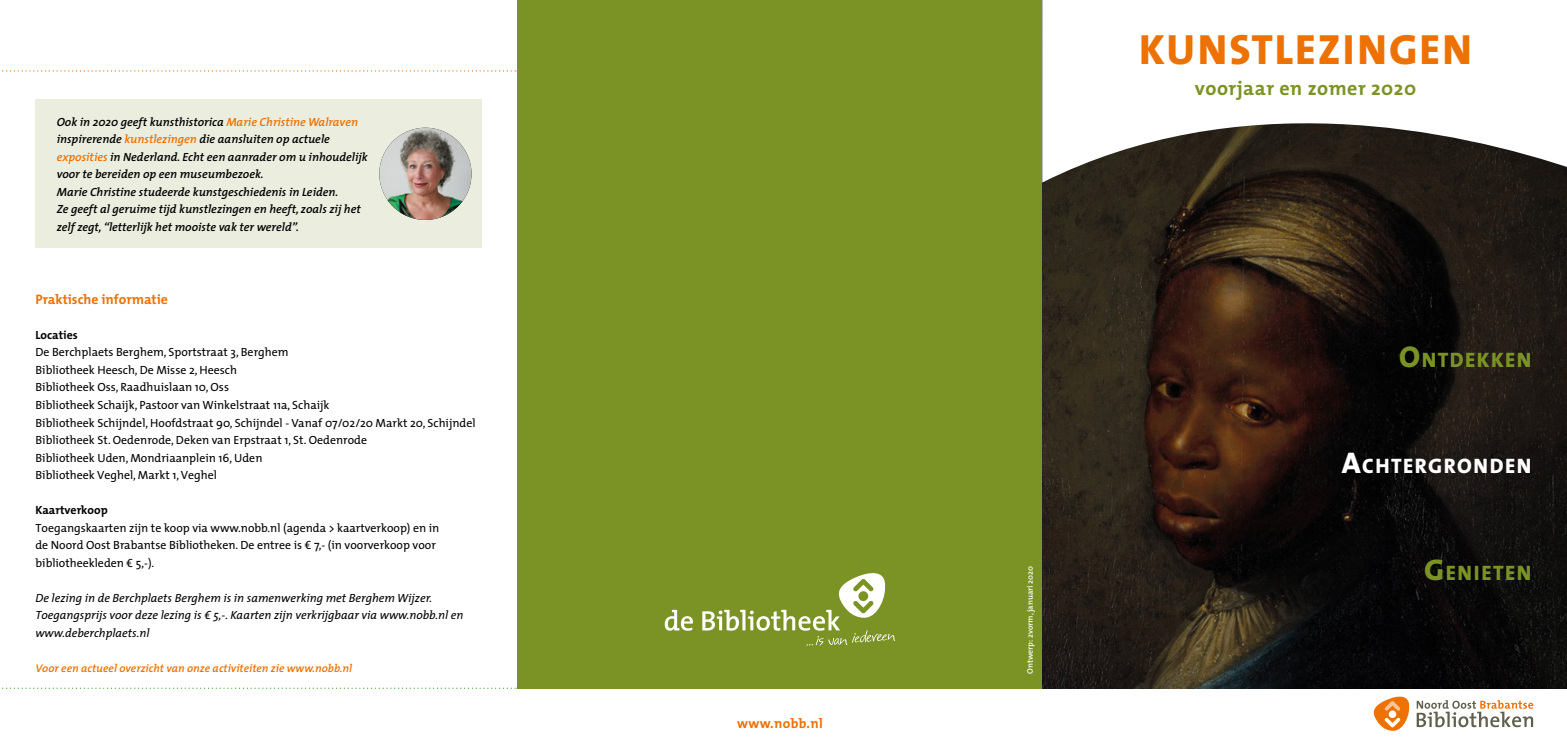
<style>
.page{position:relative;width:1567px;height:745px;background:#fff}
.page>*{position:absolute;margin:0;border:0;box-sizing:border-box;transform-origin:0 0}
.t1{font:800 42.5px "The Mix";letter-spacing:.05em;color:#ee7203}
.t2{font:800 21px "The Mix";letter-spacing:.07em;color:#7b9325}
.t3{font:800 21px "The Mix";letter-spacing:.07em;color:#fff}
.t4{font:700 20px "The Mix";letter-spacing:.025em;color:#7b9325}
.t5{font:700 13.75px "The Mix";color:#ee7203}
.t6{font:700 13.75px "The Mix";letter-spacing:.025em;color:#ee7203}
.t7{font:11.88px/17.5px "The Mix";color:#000}
.t8{font:italic 600 11.88px/17.5px "The Mix";color:#000}
.t9{font:italic 11.88px/17.5px "The Mix";color:#000}
.t10{font:700 11.88px "The Mix";color:#000}
.t11{font:italic 600 11.25px "The Mix";color:#ee7203}
.t12{font:600 8.12px "The Mix";color:#fff}
.s1{color:#ee7203}
.s2{font-size:30px}
</style>
<div class="page">
<div style="left:517px;top:0;width:525px;height:687px;background:#7b9325"></div>
<svg style="left:664px;top:609px;width:29px;height:21px"></svg>
<svg style="left:702px;top:573px;width:193px;height:72px"></svg>
<img style="left:1042px;top:182px;width:524px;height:505px">
<svg style="left:1042px;top:0;width:524px;height:182px"></svg>
<svg style="left:1373px;top:696px;width:37px;height:34px"></svg>
<svg style="left:1416px;top:700px;width:116px;height:26px"></svg>
<svg style="left:2px;top:70px;width:516px;height:1px"></svg>
<svg style="left:2px;top:687px;width:516px;height:1px"></svg>
<div style="left:35px;top:99px;width:447px;height:149px;background:#ebedde"></div>
<img style="left:379px;top:128px;width:92px;height:92px;border-radius:46px">
<p class="t8" style="left:57px;top:112px;width:312px">Ook in 2020 geeft kunsthistorica <span class="s1">Marie Christine Walraven </span>inspirerende <span class="s1">kunstlezingen</span> die aansluiten op actuele <span class="s1">exposities</span> in Nederland. Echt een aanrader om u inhoudelijk voor te bereiden op een museumbezoek.<br>Marie Christine studeerde kunstgeschiedenis in Leiden.<br>Ze geeft al geruime tijd kunstlezingen en heeft, zoals zij het zelf zegt, “letterlijk het mooiste vak ter wereld”.</p>
<p class="t5" style="left:35px;top:287px;width:134px">Praktische informatie</p>
<p class="t10" style="left:35px;top:325px;width:44px">Locaties</p>
<p class="t7" style="left:35px;top:343px;width:441px">De Berchplaets Berghem, Sportstraat 3, Berghem<br>Bibliotheek Heesch, De Misse 2, Heesch<br>Bibliotheek Oss, Raadhuislaan 10, Oss<br>Bibliotheek Schaijk, Pastoor van Winkelstraat 11a, Schaijk<br>Bibliotheek Schijndel, Hoofdstraat 90, Schijndel - Vanaf 07/02/20 Markt 20, Schijndel Bibliotheek St. Oedenrode, Deken van Erpstraat 1, St. Oedenrode<br>Bibliotheek Uden, Mondriaanplein 16, Uden<br>Bibliotheek Veghel, Markt 1, Veghel</p>
<p class="t10" style="left:35px;top:500px;width:74px">Kaartverkoop</p>
<p class="t7" style="left:35px;top:518px;width:405px">Toegangskaarten zijn te koop via www.nobb.nl (agenda &gt; kaartverkoop) en in de Noord Oost Brabantse Bibliotheken. De entree is € 7,- (in voorverkoop voor bibliotheekleden € 5,-).</p>
<p class="t9" style="left:35px;top:588px;width:429px">De lezing in de Berchplaets Berghem is in samenwerking met Berghem Wijzer.<br>Toegangsprijs voor deze lezing is € 5,-. Kaarten zijn verkrijgbaar via www.nobb.nl en www.deberchplaets.nl</p>
<p class="t11" style="left:35px;top:658px;width:318px">Voor een actueel overzicht van onze activiteiten zie www.nobb.nl</p>
<p class="t6" style="left:737px;top:711px;width:87px">www.nobb.nl</p>
<p class="t12" style="left:1023px;top:673px;width:110px;rotate:-90deg">Ontwerp: 2vorm, januari 2020</p>
<h1 class="t1" style="left:1139px;top:25px;width:334px">KUNSTLEZINGEN</h1>
<h3 class="t4" style="left:1194px;top:71px;width:223px">voorjaar en zomer 2020</h3>
<h2 class="t2" style="left:1399px;top:347px;width:134px"><span class="s2">O</span>NTDEKKEN</h2>
<h2 class="t3" style="left:1341px;top:453px;width:191px"><span class="s2">A</span>CHTERGRONDEN</h2>
<h2 class="t2" style="left:1423px;top:560px;width:109px"><span class="s2">G</span>ENIETEN</h2>
</div>
